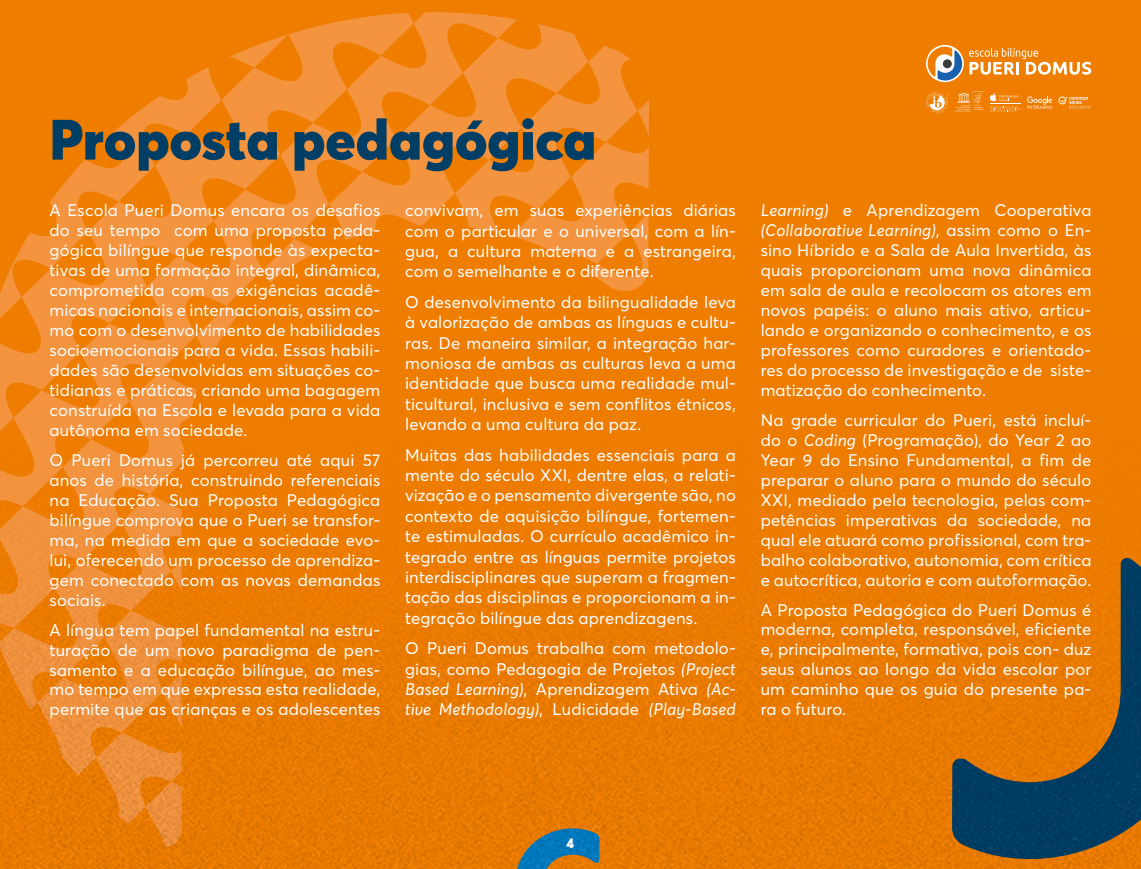
<style>
.page{position:relative;width:1141px;height:869px;background:#fff}
.page>*{position:absolute;margin:0;border:0;box-sizing:border-box;transform-origin:0 0}
.t1{font:900 56px "Averta PE";letter-spacing:-.005em;color:#003e65}
.t2{font:16.62px/19.9px "Averta PE";letter-spacing:.01em;color:#fff;text-align:justify}
.t3{font:900 14px "Averta PE";color:#fff}
.s1{font-style:italic}
</style>
<div class="page">
<div style="left:0;top:0;width:1141px;height:868px;background:#ef7d00"></div>
<svg style="left:538px;top:24px;width:42px;height:22px"></svg>
<svg style="left:414px;top:12px;width:103px;height:182px;fill:#f4943f"></svg>
<svg style="left:222px;top:13px;width:192px;height:181px;fill:#f4943f"></svg>
<svg style="left:229px;top:34px;width:59px;height:34px"></svg>
<svg style="left:56px;top:67px;width:166px;height:127px"></svg>
<svg style="left:455px;top:46px;width:194px;height:148px"></svg>
<img style="left:0;top:194px;width:1141px;height:674px">
<svg style="left:926px;top:45px;width:38px;height:37px"></svg>
<svg style="left:969px;top:48px;width:122px;height:27px"></svg>
<svg style="left:928px;top:47px;width:34px;height:33px"></svg>
<svg style="left:955px;top:91px;width:29px;height:23px"></svg>
<svg style="left:990px;top:93px;width:31px;height:19px"></svg>
<svg style="left:1027px;top:96px;width:25px;height:12px"></svg>
<svg style="left:926px;top:92px;width:22px;height:21px"></svg>
<svg style="left:1058px;top:96px;width:33px;height:12px"></svg>
<h1 class="t1" style="left:50px;top:100px;width:548px">Proposta pedagógica</h1>
<p class="t2" style="left:405px;top:199px;width:332px">convivam, em suas experiências diárias com o particular e o universal, com a lín&shy;gua, a cultura materna e a estrangeira, com o semelhante e o diferente.</p>
<p class="t2" style="left:405px;top:291px;width:332px">O desenvolvimento da bilingualidade leva à valorização de ambas as línguas e cultu&shy;ras. De maneira similar, a integração har&shy;moniosa de ambas as culturas leva a uma identidade que busca uma realidade mul&shy;ticultural, inclusiva e sem conflitos étnicos, levando a uma cultura da paz.</p>
<p class="t2" style="left:405px;top:443px;width:332px">Muitas das habilidades essenciais para a mente do século XXI, dentre elas, a relati&shy;vização e o pensamento divergente são, no contexto de aquisição bilíngue, fortemen&shy;te estimuladas. O currículo acadêmico in&shy;tegrado entre as línguas permite projetos interdisciplinares que superam a fragmen&shy;tação das disciplinas e proporcionam a in&shy;tegração bilíngue das aprendizagens.</p>
<p class="t2" style="left:405px;top:637px;width:332px">O Pueri Domus trabalha com metodolo&shy;gias, como Pedagogia de Projetos <span class="s1">(Project Based Learning)</span>, Aprendizagem Ativa <span class="s1">(Ac&shy;tive Methodology)</span>, Ludicidade <span class="s1">(Play-Based</span></p>
<p class="t2" style="left:50px;top:200px;width:332px">A Escola Pueri Domus encara os desafios do seu tempo com uma proposta peda&shy;gógica bilíngue que responde às expecta&shy;tivas de uma formação integral, dinâmica, comprometida com as exigências acadê&shy;micas nacionais e internacionais, assim co&shy;mo com o desenvolvimento de habilidades socioemocionais para a vida. Essas habili&shy;dades são desenvolvidas em situações co&shy;tidianas e práticas, criando uma bagagem construída na Escola e levada para a vida autônoma em sociedade.</p>
<p class="t2" style="left:50px;top:449px;width:332px">O Pueri Domus já percorreu até aqui 57 anos de história, construindo referenciais na Educação. Sua Proposta Pedagógica bilíngue comprova que o Pueri se transfor&shy;ma, na medida em que a sociedade evo&shy;lui, oferecendo um processo de aprendiza&shy;gem conectado com as novas demandas sociais.</p>
<p class="t2" style="left:50px;top:618px;width:332px">A língua tem papel fundamental na estru&shy;turação de um novo paradigma de pen&shy;samento e a educação bilíngue, ao mes&shy;mo tempo em que expressa esta realidade, permite que as crianças e os adolescentes</p>
<p class="t2" style="left:761px;top:199px;width:332px"><span class="s1">Learning)</span> e Aprendizagem Cooperativa <span class="s1">(Collaborative Learning)</span>, assim como o En&shy;sino Híbrido e a Sala de Aula Invertida, às quais proporcionam uma nova dinâmica em sala de aula e recolocam os atores em novos papéis: o aluno mais ativo, articu&shy;lando e organizando o conhecimento, e os professores como curadores e orientado&shy;res do processo de investigação e de siste&shy;matização do conhecimento.</p>
<p class="t2" style="left:761px;top:409px;width:332px">Na grade curricular do Pueri, está incluí&shy;do o <span class="s1">Coding</span> (Programação), do Year 2 ao Year 9 do Ensino Fundamental, a fim de preparar o aluno para o mundo do século XXI, mediado pela tecnologia, pelas com&shy;petências imperativas da sociedade, na qual ele atuará como profissional, com tra&shy;balho colaborativo, autonomia, com crítica e autocrítica, autoria e com autoformação.</p>
<p class="t2" style="left:761px;top:598px;width:332px">A Proposta Pedagógica do Pueri Domus é moderna, completa, responsável, eficiente e, principalmente, formativa, pois con- duz seus alunos ao longo da vida escolar por um caminho que os guia do presente pa&shy;ra o futuro.</p>
<p class="t3" style="left:567px;top:832px;width:9px">4</p>
</div>
